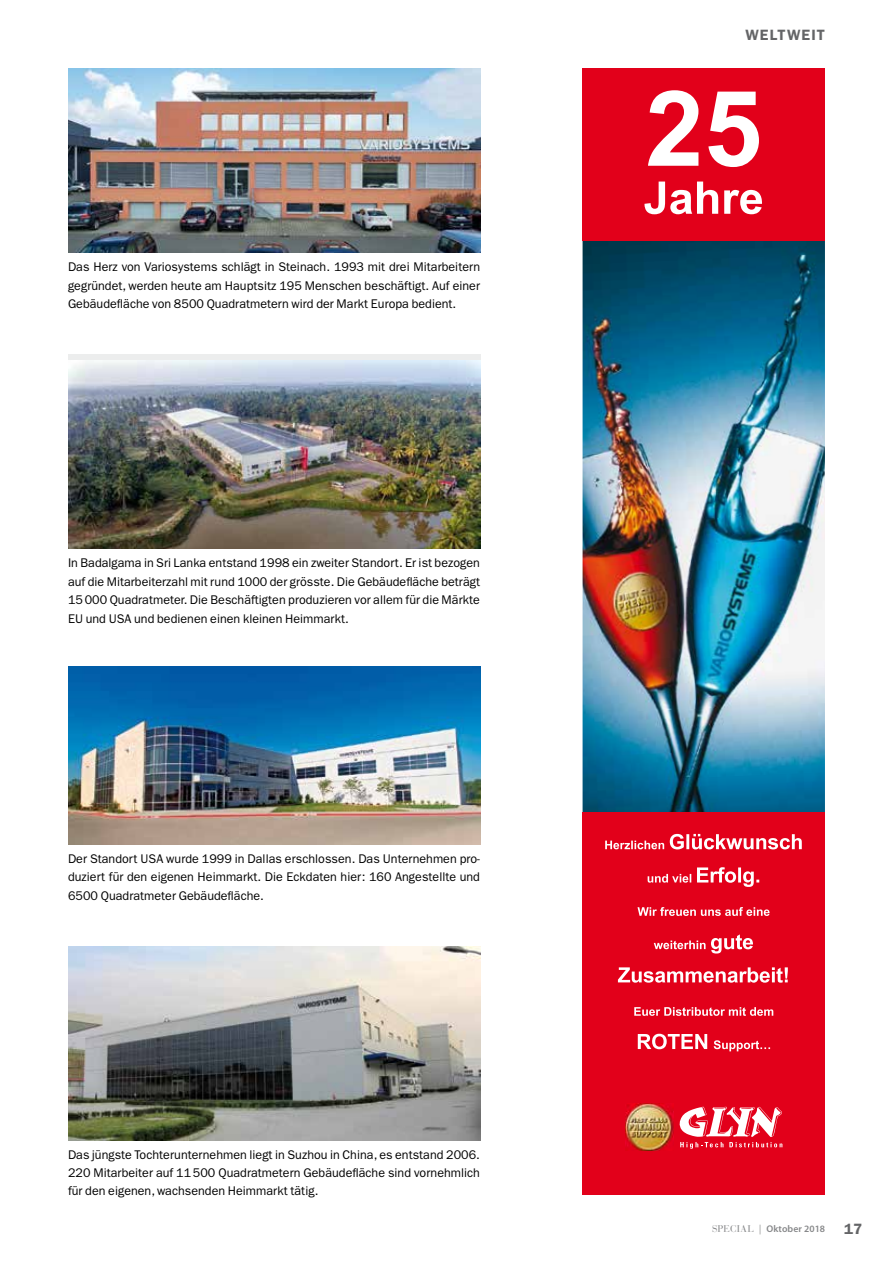
<style>
.page{position:relative;width:893px;height:1263px;background:#fff}
.page>*{position:absolute;margin:0;border:0;box-sizing:border-box;transform-origin:0 0}
.t1{font:600 15px "Franklin Gothic LT";letter-spacing:.07em;color:#646567}
.t2{font:12.6px/18.5px "Franklin Gothic LT";letter-spacing:.005em;color:#000;text-align:justify}
.t3{font:600 9.75px "Myriad Pro";letter-spacing:.01em;color:#87888a}
.s1{font-family:"Bauer Bodoni";font-weight:400}
</style>
<div class="page">
<img style="left:68px;top:69px;width:412px;height:184px">
<img style="left:68px;top:667px;width:412px;height:177px">
<img style="left:68px;top:946px;width:412px;height:194px">
<img style="left:583px;top:240px;width:242px;height:572px">
<div style="left:583px;top:812px;width:242px;height:383px;background:#e2001a"></div>
<div style="left:583px;top:68px;width:242px;height:172px;background:#e2001a"></div>
<svg style="left:605px;top:841px;width:59px;height:8px"></svg>
<svg style="left:670px;top:834px;width:132px;height:15px"></svg>
<svg style="left:648px;top:874px;width:43px;height:9px"></svg>
<svg style="left:697px;top:867px;width:62px;height:20px"></svg>
<svg style="left:637px;top:907px;width:133px;height:9px"></svg>
<svg style="left:654px;top:934px;width:99px;height:19px"></svg>
<svg style="left:618px;top:967px;width:170px;height:16px"></svg>
<svg style="left:634px;top:1007px;width:139px;height:9px"></svg>
<svg style="left:638px;top:1034px;width:69px;height:15px"></svg>
<svg style="left:714px;top:1040px;width:56px;height:11px"></svg>
<svg style="left:648px;top:90px;width:111px;height:77px"></svg>
<svg style="left:644px;top:182px;width:118px;height:32px"></svg>
<img style="left:626px;top:1103px;width:48px;height:48px">
<svg style="left:679px;top:1106px;width:103px;height:43px"></svg>
<div style="left:68px;top:354px;width:412px;height:195px;background:#eceded"></div>
<img style="left:68px;top:361px;width:412px;height:188px">
<p class="t2" style="left:68px;top:258px;width:414px">Das Herz von Variosystems schlägt in Steinach. 1993 mit drei Mitarbeitern gegründet, werden heute am Hauptsitz 195 Menschen beschäftigt. Auf einer Gebäudefläche von 8500 Quadratmetern wird der Markt Europa bedient.</p>
<p class="t2" style="left:68px;top:554px;width:413px">In Badalgama in Sri Lanka entstand 1998 ein zweiter Standort. Er ist bezogen auf die Mitarbeiterzahl mit rund 1000 der grösste. Die Gebäudefläche beträgt 15000 Quadratmeter. Die Beschäftigten produzieren vor allem für die Märkte EU und USA und bedienen einen kleinen Heimmarkt.</p>
<p class="t2" style="left:68px;top:849px;width:413px">Der Standort USA wurde 1999 in Dallas erschlossen. Das Unternehmen pro&shy;duziert für den eigenen Heimmarkt. Die Eckdaten hier: 160 Angestellte und 6500 Quadratmeter Gebäudefläche.</p>
<p class="t2" style="left:68px;top:1145px;width:413px">Das jüngste Tochterunternehmen liegt in Suzhou in China, es entstand 2006.<br>220 Mitarbeiter auf 11500 Quadratmetern Gebäudefläche sind vornehmlich für den eigenen, wachsenden Heimmarkt tätig.</p>
<p class="t1" style="left:745px;top:26px;width:81px">WELTWEIT</p>
<p class="t3" style="left:712px;top:1223px;width:114px"><span class="s1">SPECIAL |</span> Oktober 2018</p>
<p class="t1" style="left:844px;top:1220px;width:20px">17</p>
</div>
